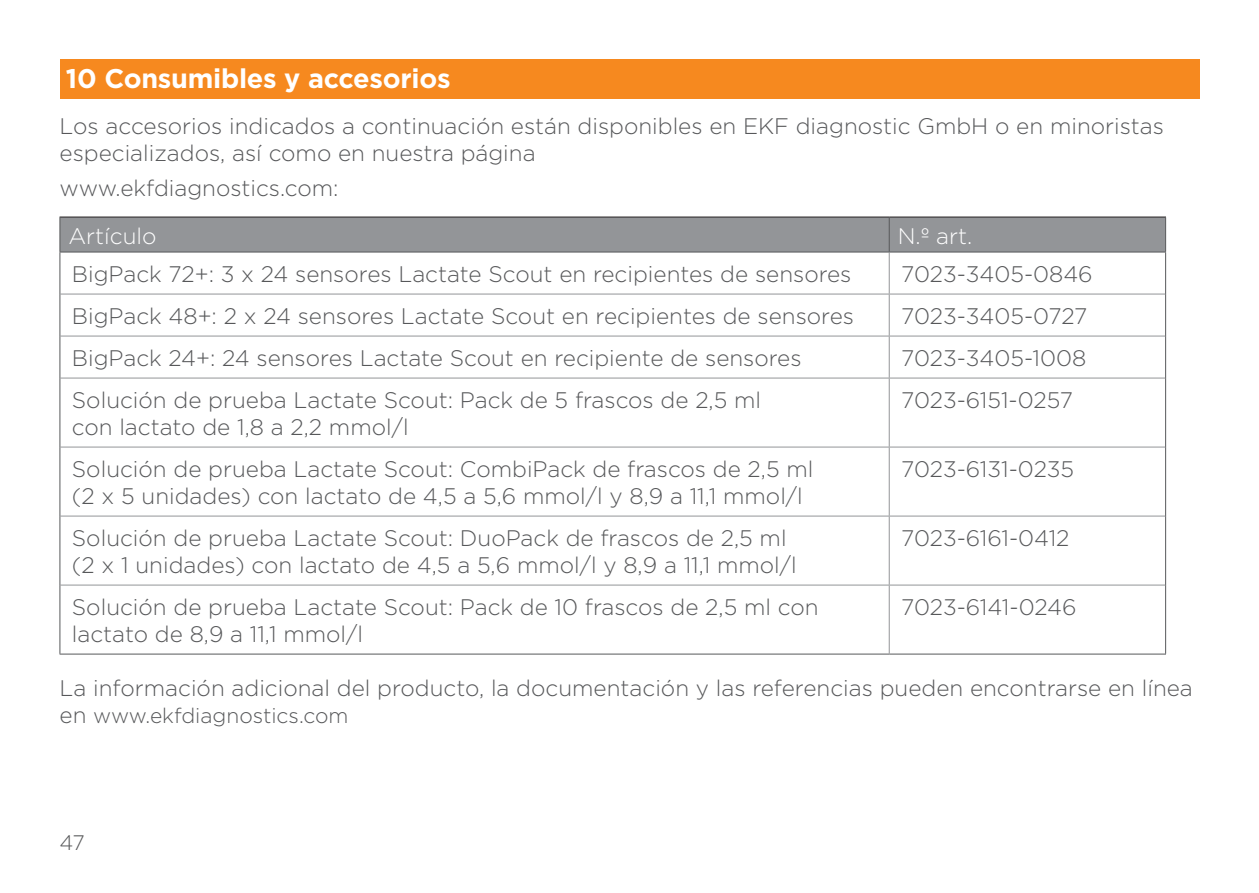
<style>
.page{position:relative;width:1259px;height:893px;background:#fff}
.page>*{position:absolute;margin:0;border:0;box-sizing:border-box;transform-origin:0 0}
.Body_Copy{font:700 27px "Gotham";letter-spacing:-.01em;color:#fff}
.Body_text{font:300 22.5px/27px "Gotham";color:#57585a}
.Body_text-2{font:300 22.5px "Gotham";color:#fff}
.Body_text-3{font:300 21px "Gotham";color:#57585a}
.s1{font-size:22.5px}
</style>
<div class="page">
<div style="left:60px;top:60px;width:1139px;height:39px;background:#f6891f"></div>
<div style="left:60px;top:218px;width:1105px;height:34px;background:#939598"></div>
<svg style="left:60px;top:253px;width:1105px;height:401px"></svg>
<hr style="left:59px;top:252px;width:1px;height:42px;background:#57585a">
<hr style="left:1165px;top:252px;width:1px;height:42px;background:#57585a">
<hr style="left:59px;top:294px;width:1px;height:42px;background:#57585a">
<hr style="left:1165px;top:294px;width:1px;height:42px;background:#57585a">
<hr style="left:59px;top:336px;width:1px;height:42px;background:#57585a">
<hr style="left:1165px;top:336px;width:1px;height:42px;background:#57585a">
<hr style="left:59px;top:378px;width:1px;height:69px;background:#57585a">
<hr style="left:1165px;top:378px;width:1px;height:69px;background:#57585a">
<hr style="left:59px;top:447px;width:1px;height:69px;background:#57585a">
<hr style="left:1165px;top:447px;width:1px;height:69px;background:#57585a">
<hr style="left:59px;top:516px;width:1px;height:69px;background:#57585a">
<hr style="left:1165px;top:516px;width:1px;height:69px;background:#57585a">
<hr style="left:59px;top:585px;width:1px;height:69px;background:#57585a">
<hr style="left:1165px;top:585px;width:1px;height:69px;background:#57585a">
<hr style="left:60px;top:654px;width:829px;height:1px;background:#57585a">
<hr style="left:889px;top:654px;width:277px;height:1px;background:#57585a">
<hr style="left:888px;top:252px;width:1px;height:42px;background:#939598">
<hr style="left:60px;top:294px;width:829px;height:1px;background:#939598">
<hr style="left:889px;top:294px;width:276px;height:1px;background:#939598">
<hr style="left:888px;top:294px;width:1px;height:42px;background:#939598">
<hr style="left:60px;top:336px;width:829px;height:1px;background:#939598">
<hr style="left:889px;top:336px;width:276px;height:1px;background:#939598">
<hr style="left:888px;top:336px;width:1px;height:42px;background:#939598">
<hr style="left:60px;top:378px;width:829px;height:1px;background:#939598">
<hr style="left:889px;top:378px;width:276px;height:1px;background:#939598">
<hr style="left:888px;top:378px;width:1px;height:69px;background:#939598">
<hr style="left:60px;top:447px;width:829px;height:1px;background:#939598">
<hr style="left:889px;top:447px;width:276px;height:1px;background:#939598">
<hr style="left:888px;top:447px;width:1px;height:69px;background:#939598">
<hr style="left:60px;top:516px;width:829px;height:1px;background:#939598">
<hr style="left:889px;top:516px;width:276px;height:1px;background:#939598">
<hr style="left:888px;top:516px;width:1px;height:69px;background:#939598">
<hr style="left:60px;top:585px;width:829px;height:1px;background:#939598">
<hr style="left:889px;top:585px;width:276px;height:1px;background:#939598">
<hr style="left:888px;top:585px;width:1px;height:69px;background:#939598">
<hr style="left:60px;top:217px;width:829px;height:1px;background:#231f20">
<hr style="left:889px;top:217px;width:277px;height:1px;background:#231f20">
<hr style="left:59px;top:217px;width:1px;height:35px;background:#57585a">
<hr style="left:888px;top:217px;width:1px;height:35px;background:#57585a">
<hr style="left:1165px;top:217px;width:1px;height:35px;background:#57585a">
<hr style="left:60px;top:252px;width:829px;height:1px;background:#57585a">
<hr style="left:889px;top:252px;width:277px;height:1px;background:#57585a">
<p class="Body_Copy" style="left:66px;top:60px;width:386px">10 Consumibles y accesorios</p>
<p class="Body_text" style="left:60px;top:112px;width:1105px">Los accesorios indicados a continuación están disponibles en EKF diagnostic GmbH o en minoristas especializados, así como en nuestra página</p>
<p class="Body_text" style="left:60px;top:174px;width:280px">www.ekfdiagnostics.com:</p>
<p class="Body_text-2" style="left:68px;top:221px;width:90px">Artículo</p>
<p class="Body_text-2" style="left:897px;top:221px;width:76px">N.º art.</p>
<p class="Body_text" style="left:72px;top:260px;width:781px">BigPack 72+: 3 x 24 sensores Lactate Scout en recipientes de sensores</p>
<p class="Body_text" style="left:901px;top:260px;width:193px">7023-3405-0846</p>
<p class="Body_text" style="left:72px;top:302px;width:783px">BigPack 48+: 2 x 24 sensores Lactate Scout en recipientes de sensores</p>
<p class="Body_text" style="left:901px;top:302px;width:188px">7023-3405-0727</p>
<p class="Body_text" style="left:72px;top:344px;width:731px">BigPack 24+: 24 sensores Lactate Scout en recipiente de sensores</p>
<p class="Body_text" style="left:901px;top:344px;width:186px">7023-3405-1008</p>
<p class="Body_text" style="left:72px;top:386px;width:691px">Solución de prueba Lactate Scout: Pack de 5 frascos de 2,5 ml con lactato de 1,8 a 2,2 mmol/l</p>
<p class="Body_text" style="left:901px;top:386px;width:173px">7023-6151-0257</p>
<p class="Body_text" style="left:72px;top:455px;width:743px">Solución de prueba Lactate Scout: CombiPack de frascos de 2,5 ml (2 x 5 unidades) con lactato de 4,5 a 5,6 mmol/l y 8,9 a 11,1 mmol/l</p>
<p class="Body_text" style="left:901px;top:455px;width:174px">7023-6131-0235</p>
<p class="Body_text" style="left:72px;top:524px;width:726px">Solución de prueba Lactate Scout: DuoPack de frascos de 2,5 ml (2 x 1 unidades) con lactato de 4,5 a 5,6 mmol/l y 8,9 a 11,1 mmol/l</p>
<p class="Body_text" style="left:901px;top:524px;width:170px">7023-6161-0412</p>
<p class="Body_text" style="left:72px;top:593px;width:748px">Solución de prueba Lactate Scout: Pack de 10 frascos de 2,5 ml con lactato de 8,9 a 11,1 mmol/l</p>
<p class="Body_text" style="left:901px;top:593px;width:177px">7023-6141-0246</p>
<p class="Body_text" style="left:60px;top:674px;width:1134px">La información adicional del producto, la documentación y las referencias pueden encontrarse en línea</p>
<p class="Body_text-3" style="left:60px;top:703px;width:290px"><span class="s1">en</span> www.ekfdiagnostics.com</p>
<p class="Body_text-3" style="left:60px;top:830px;width:27px">47</p>
</div>
